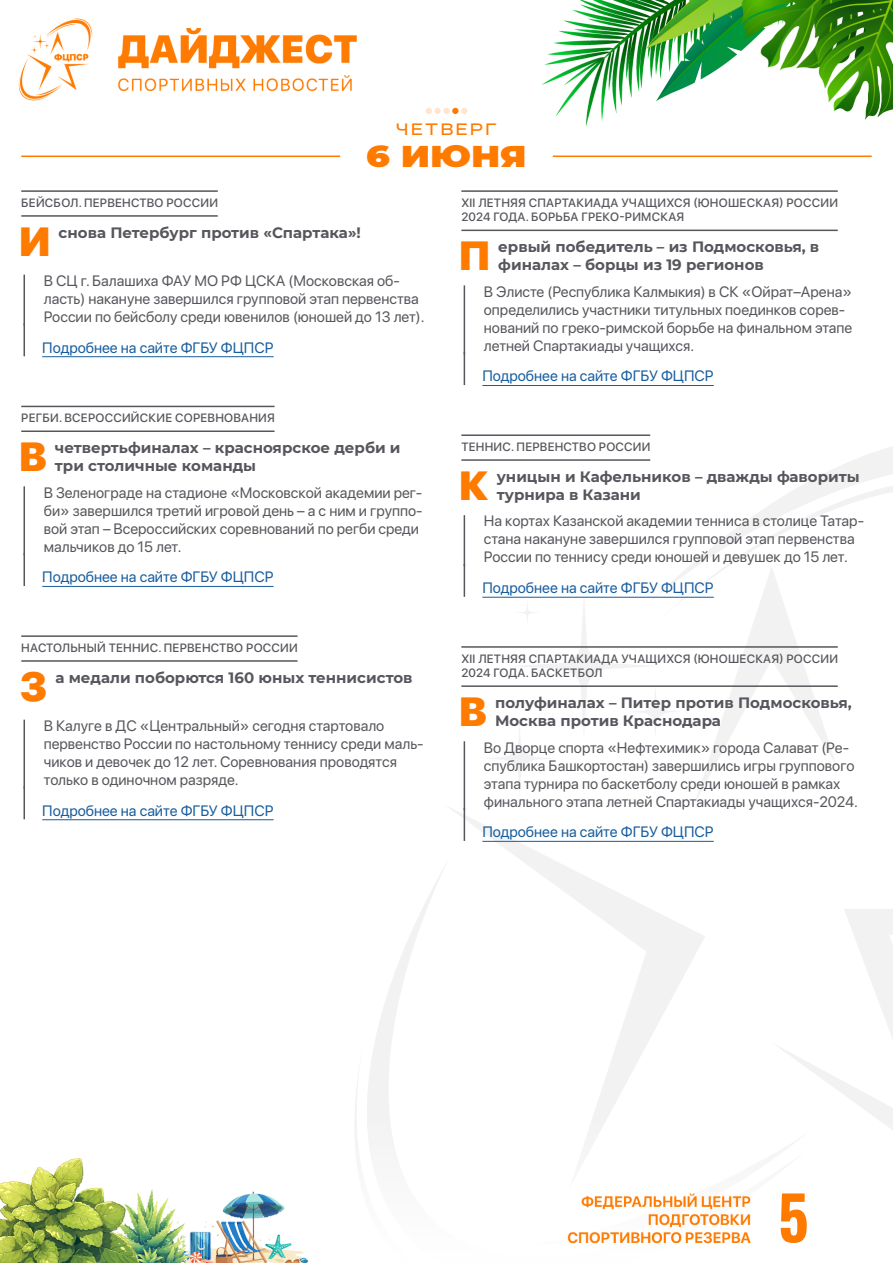
<style>
.page{position:relative;width:893px;height:1263px;background:#fff}
.page>*{position:absolute;margin:0;border:0;box-sizing:border-box;transform-origin:0 0}
.t1{font:700 60px "Oswald";color:#ff7b00}
.Заголовок_1{font:900 40.5px "SF Pro Display";color:#ff7b00}
.t2{font:900 30px "Montserrat";color:#ff7b00;scale:1.2 1}
.t3{font:500 16.5px "Steppe";letter-spacing:.08em;color:#ff7b00;scale:1.09 1}
.Текст{font:15px/18px "SF Pro Display";color:#56575c}
.Заголовок_1-2{font:700 15px/18px "Montserrat";color:#56575c}
.Гиперссылка{font:15px "SF Pro Display";color:#175d9e}
.Подзаголовок{font:italic 500 12px/14.4px "SF Pro Display";letter-spacing:.02em;color:#56575c}
</style>
<div class="page">
<img style="left:0;top:0;width:893px;height:1263px">
<hr style="left:21px;top:156px;width:319px;height:1px;background:#ff7b00">
<hr style="left:553px;top:156px;width:319px;height:1px;background:#ff7b00">
<svg style="left:426px;top:108px;width:6px;height:6px"></svg>
<div style="left:434px;top:108px;width:7px;height:6px;background:#ffe5cd;border-radius:50%"></div>
<div style="left:443px;top:108px;width:7px;height:6px;background:#ffe5cd;border-radius:50%"></div>
<svg style="left:452px;top:108px;width:15px;height:6px"></svg>
<hr style="left:21px;top:215px;width:197px;height:2px;background:#56575c">
<hr style="left:21px;top:190px;width:197px;height:2px;background:#56575c">
<hr style="left:24px;top:275px;width:1px;height:50px;background:#56575c">
<hr style="left:24px;top:323px;width:1px;height:33px;background:#56575c">
<hr style="left:42px;top:356px;width:232px;height:1px;background:#175d9e">
<hr style="left:21px;top:430px;width:254px;height:2px;background:#56575c">
<hr style="left:21px;top:406px;width:254px;height:1px;background:#56575c">
<hr style="left:24px;top:486px;width:1px;height:69px;background:#56575c">
<hr style="left:24px;top:553px;width:1px;height:33px;background:#56575c">
<hr style="left:42px;top:586px;width:232px;height:1px;background:#175d9e">
<hr style="left:21px;top:660px;width:277px;height:2px;background:#56575c">
<hr style="left:21px;top:635px;width:277px;height:2px;background:#56575c">
<hr style="left:24px;top:720px;width:1px;height:68px;background:#56575c">
<hr style="left:24px;top:786px;width:1px;height:33px;background:#56575c">
<hr style="left:42px;top:819px;width:232px;height:1px;background:#175d9e">
<hr style="left:461px;top:230px;width:377px;height:1px;background:#56575c">
<hr style="left:461px;top:190px;width:377px;height:2px;background:#56575c">
<hr style="left:464px;top:285px;width:1px;height:69px;background:#56575c">
<hr style="left:464px;top:352px;width:1px;height:33px;background:#56575c">
<hr style="left:482px;top:385px;width:232px;height:1px;background:#175d9e">
<hr style="left:461px;top:459px;width:189px;height:2px;background:#56575c">
<hr style="left:461px;top:434px;width:189px;height:2px;background:#56575c">
<hr style="left:464px;top:515px;width:1px;height:51px;background:#56575c">
<hr style="left:464px;top:564px;width:1px;height:33px;background:#56575c">
<hr style="left:482px;top:597px;width:232px;height:1px;background:#175d9e">
<hr style="left:461px;top:685px;width:377px;height:2px;background:#56575c">
<hr style="left:461px;top:646px;width:377px;height:2px;background:#56575c">
<hr style="left:464px;top:741px;width:1px;height:69px;background:#56575c">
<hr style="left:464px;top:808px;width:1px;height:33px;background:#56575c">
<hr style="left:482px;top:841px;width:232px;height:1px;background:#175d9e">
<p class="t3" style="left:396px;top:119px;width:94px">ЧЕТВЕРГ</p>
<h3 class="t2" style="left:366px;top:134px;width:135px">6 ИЮНЯ</h3>
<p class="Подзаголовок" style="left:21px;top:195px;width:198px">БЕЙСБОЛ. ПЕРВЕНСТВО РОССИИ</p>
<p class="Заголовок_1" style="left:19px;top:212px;width:33px">И</p>
<p class="Заголовок_1-2" style="left:59px;top:223px;width:304px">снова Петербург против «Спартака»!</p>
<p class="Текст" style="left:44px;top:271px;width:382px">В СЦ г. Балашиха ФАУ МО РФ ЦСКА (Московская об&shy;ласть) накануне завершился групповой этап первенства<br>России по бейсболу среди ювенилов (юношей до 13 лет).</p>
<p class="Гиперссылка" style="left:42px;top:337px;width:233px">Подробнее на сайте ФГБУ ФЦПСР</p>
<p class="Подзаголовок" style="left:21px;top:410px;width:255px">РЕГБИ. ВСЕРОССИЙСКИЕ СОРЕВНОВАНИЯ</p>
<p class="Заголовок_1" style="left:19px;top:427px;width:29px">В</p>
<p class="Заголовок_1-2" style="left:55px;top:438px;width:347px">четвертьфиналах – красноярское дерби и три столичные команды</p>
<p class="Текст" style="left:44px;top:482px;width:380px">В Зеленограде на стадионе «Московской академии рег&shy;би» завершился третий игровой день – а с ним и группо&shy;вой этап – Всероссийских соревнований по регби среди мальчиков до 15 лет.</p>
<p class="Гиперссылка" style="left:42px;top:566px;width:233px">Подробнее на сайте ФГБУ ФЦПСР</p>
<p class="Подзаголовок" style="left:21px;top:640px;width:278px">НАСТОЛЬНЫЙ ТЕННИС. ПЕРВЕНСТВО РОССИИ</p>
<p class="Заголовок_1" style="left:20px;top:657px;width:29px">З</p>
<p class="Заголовок_1-2" style="left:55px;top:668px;width:359px">а медали поборются 160 юных теннисистов</p>
<p class="Текст" style="left:44px;top:716px;width:381px">В Калуге в ДС «Центральный» сегодня стартовало первенство России по настольному теннису среди маль&shy;чиков и девочек до 12 лет. Соревнования проводятся только в одиночном разряде.</p>
<p class="Гиперссылка" style="left:42px;top:800px;width:233px">Подробнее на сайте ФГБУ ФЦПСР</p>
<p class="Подзаголовок" style="left:461px;top:195px;width:378px">XII ЛЕТНЯЯ СПАРТАКИАДА УЧАЩИХСЯ (ЮНОШЕСКАЯ) РОССИИ<br>2024 ГОДА. БОРЬБА ГРЕКО-РИМСКАЯ</p>
<p class="Заголовок_1" style="left:459px;top:226px;width:33px">П</p>
<p class="Заголовок_1-2" style="left:498px;top:237px;width:322px">ервый победитель – из Подмосковья, в финалах – борцы из 19 регионов</p>
<p class="Текст" style="left:484px;top:281px;width:370px">В Элисте (Республика Калмыкия) в СК «Ойрат–Арена» определились участники титульных поединков сорев&shy;нований по греко-римской борьбе на финальном этапе летней Спартакиады учащихся.</p>
<p class="Гиперссылка" style="left:482px;top:365px;width:233px">Подробнее на сайте ФГБУ ФЦПСР</p>
<p class="Подзаголовок" style="left:461px;top:439px;width:191px">ТЕННИС. ПЕРВЕНСТВО РОССИИ</p>
<p class="Заголовок_1" style="left:459px;top:456px;width:31px">К</p>
<p class="Заголовок_1-2" style="left:497px;top:467px;width:365px">уницын и Кафельников – дважды фавориты турнира в Казани</p>
<p class="Текст" style="left:484px;top:511px;width:382px">На кортах Казанской академии тенниса в столице Татар&shy;стана накануне завершился групповой этап первенства<br>России по теннису среди юношей и девушек до 15 лет.</p>
<p class="Гиперссылка" style="left:482px;top:577px;width:233px">Подробнее на сайте ФГБУ ФЦПСР</p>
<p class="Подзаголовок" style="left:461px;top:651px;width:378px">XII ЛЕТНЯЯ СПАРТАКИАДА УЧАЩИХСЯ (ЮНОШЕСКАЯ) РОССИИ<br>2024 ГОДА. БАСКЕТБОЛ</p>
<p class="Заголовок_1" style="left:459px;top:682px;width:29px">В</p>
<p class="Заголовок_1-2" style="left:495px;top:693px;width:358px">полуфиналах – Питер против Подмосковья,<br>Москва против Краснодара</p>
<p class="Текст" style="left:484px;top:737px;width:375px">Во Дворце спорта «Нефтехимик» города Салават (Ре&shy;спублика Башкортостан) завершились игры группового этапа турнира по баскетболу среди юношей в рамках финального этапа летней Спартакиады учащихся-2024.</p>
<p class="Гиперссылка" style="left:482px;top:821px;width:233px">Подробнее на сайте ФГБУ ФЦПСР</p>
<h1 class="t1" style="left:778px;top:1186px;width:32px">5</h1>
</div>
